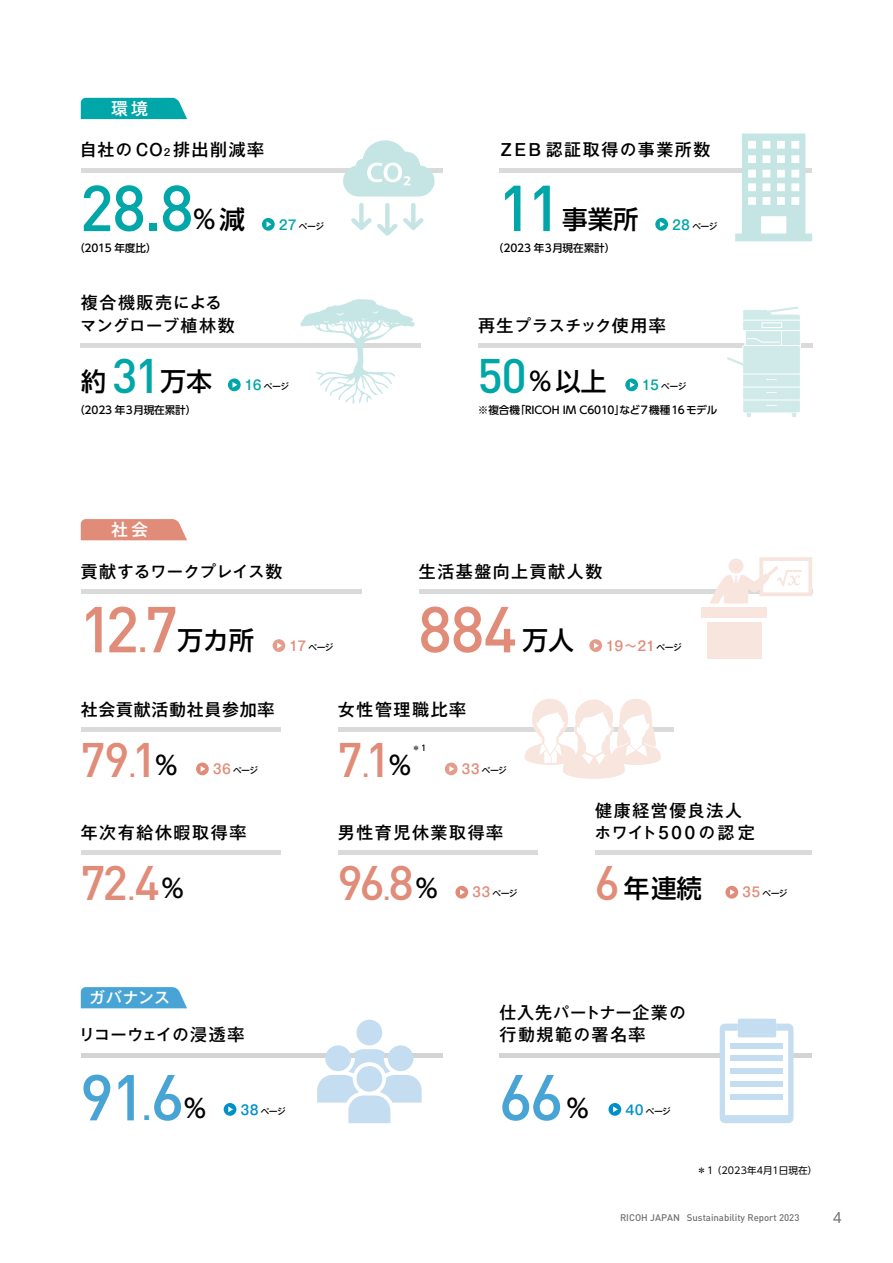
<style>
.page{position:relative;width:893px;height:1263px;background:#fff}
.page>*{position:absolute;margin:0;border:0;box-sizing:border-box;transform-origin:0 0}
.t1{font:500 63.75px "DIN";color:#e08c79}
.t2{font:500 63.75px "DIN";color:#00a6a8}
.t3{font:500 63.75px "DIN";color:#47a4d4}
.t4{font:500 47.85px "DIN";color:#e08c79}
.t5{font:500 25.5px "UD Shin Go Pro";color:#000}
.t6{font:500 16.95px "Gothic MB101 Pro";letter-spacing:.09em;color:#000}
.t7{font:16.95px "Got MB101 Std Med KS";letter-spacing:-.03em;color:#000}
.t8{font:500 16.95px "Gothic MB101 Pro";letter-spacing:.035em;color:#000}
.t9{font:16.95px "Got MB101 Std Med KS";letter-spacing:-.085em;color:#000}
.t10{font:16.95px "Got MB101 Std Med KS";letter-spacing:.005em;color:#000}
.t11{font:16.95px "Got MB101 Std Med KS";letter-spacing:-.045em;color:#fff}
.t12{font:500 16.95px "Gothic MB101 Pro";color:#fff}
.t13{font:13.8px "Got MB101 Std Med KS";color:#e08c79}
.t14{font:13.8px "UD Shin Go Pro";color:#727171}
.t15{font:500 10.65px "UD Shin Go Pro";letter-spacing:-.01em;color:#000}
.t16{font:9.6px "Got MB101 Std Med KS";letter-spacing:-.14em;color:#000}
.t17{font:500 9.6px "DIN";color:#727171}
.t18{font:9.6px "UD Shin Go Pro";letter-spacing:.01em;color:#000}
.t19{font:500 8.1px "UD Shin Go Pro";color:#000}
.s1{font-family:"Got MB101 Std Med KS";font-weight:400}
.s2{font-family:"Got MB101 Std Med KS";font-weight:400;font-size:10.2px}
.s3{font-size:13.8px;color:#00a6a8}
.s4{font-family:"Gothic MB101 Pro";font-weight:500}
.s5{font-family:"DIN";font-size:47.85px;color:#00a6a8}
.s6{font-size:38.25px}
.s7{font-size:13.8px;color:#e08c79}
.s8{font-family:"UD Shin Go Pro";font-weight:500;font-size:25.5px;color:#000}
.s9{font-size:9.6px;color:#000}
.s10{font-size:28.65px}
.s11{font-family:"UD Shin Go Pro";font-size:25.5px;color:#000}
.s12{font-family:"DIN";font-size:47.85px;color:#e08c79}
.s13{font-size:13.8px;color:#0090c9}
</style>
<div class="page">
<div style="left:81px;top:98px;width:106px;height:21px;background:#00a6a8"></div>
<hr style="left:500px;top:168px;width:312px;height:4px;background:#d9dada">
<svg style="left:655px;top:218px;width:13px;height:13px"></svg>
<svg style="left:660px;top:221px;width:5px;height:6px"></svg>
<hr style="left:81px;top:168px;width:361px;height:4px;background:#d9dada">
<svg style="left:262px;top:218px;width:13px;height:13px"></svg>
<svg style="left:267px;top:221px;width:4px;height:6px"></svg>
<div style="left:81px;top:343px;width:340px;height:5px;background:#d9dada"></div>
<svg style="left:228px;top:378px;width:13px;height:13px"></svg>
<svg style="left:233px;top:382px;width:4px;height:6px"></svg>
<div style="left:224px;top:1103px;width:12px;height:13px;background:#0090c9;border-radius:50%"></div>
<svg style="left:228px;top:1106px;width:5px;height:6px"></svg>
<div style="left:478px;top:343px;width:334px;height:5px;background:#d9dada"></div>
<svg style="left:625px;top:378px;width:13px;height:13px"></svg>
<svg style="left:630px;top:382px;width:5px;height:6px"></svg>
<div style="left:781px;top:329px;width:20px;height:19px;background:#fbfdfd"></div>
<div style="left:742px;top:345px;width:59px;height:68px;background:#d0eaea;border:1px solid #fff;border-radius:2px"></div>
<hr style="left:743px;top:374px;width:57px;height:1px;background:#fff">
<hr style="left:743px;top:387px;width:57px;height:1px;background:#fff">
<hr style="left:743px;top:400px;width:57px;height:1px;background:#fff">
<svg style="left:747px;top:413px;width:4px;height:4px"></svg>
<svg style="left:792px;top:413px;width:4px;height:4px"></svg>
<svg style="left:727px;top:357px;width:17px;height:11px"></svg>
<svg style="left:743px;top:306px;width:58px;height:39px"></svg>
<svg style="left:351px;top:203px;width:73px;height:33px"></svg>
<svg style="left:343px;top:140px;width:92px;height:57px"></svg>
<svg style="left:300px;top:299px;width:115px;height:105px"></svg>
<svg style="left:81px;top:987px;width:106px;height:21px;background:#51a9d6"></svg>
<hr style="left:81px;top:1053px;width:361px;height:4px;background:#d3d4d4">
<hr style="left:500px;top:1053px;width:312px;height:4px;background:#d3d4d4">
<svg style="left:608px;top:1103px;width:13px;height:13px"></svg>
<svg style="left:613px;top:1106px;width:5px;height:6px"></svg>
<div style="left:357px;top:1020px;width:25px;height:25px;background:#c4ddf0;border-radius:50%"></div>
<svg style="left:325px;top:1045px;width:26px;height:26px"></svg>
<div style="left:388px;top:1045px;width:25px;height:26px;background:#c4ddf0;border-radius:50%"></div>
<svg style="left:317px;top:1049px;width:105px;height:74px"></svg>
<div style="left:357px;top:1066px;width:25px;height:26px;background:#c4ddf0;border-radius:50%"></div>
<div style="left:81px;top:519px;width:106px;height:21px;background:#e08c79"></div>
<hr style="left:595px;top:851px;width:217px;height:4px;background:#d9dada">
<div style="left:725px;top:886px;width:13px;height:12px;background:#e08c79;border-radius:50%"></div>
<svg style="left:730px;top:889px;width:5px;height:6px"></svg>
<hr style="left:338px;top:851px;width:200px;height:4px;background:#d9dada">
<div style="left:455px;top:886px;width:13px;height:12px;background:#e08c79;border-radius:50%"></div>
<svg style="left:460px;top:889px;width:5px;height:6px"></svg>
<hr style="left:81px;top:851px;width:200px;height:4px;background:#d9dada">
<div style="left:338px;top:727px;width:336px;height:5px;background:#d9dada"></div>
<svg style="left:445px;top:762px;width:13px;height:13px"></svg>
<svg style="left:449px;top:766px;width:5px;height:6px"></svg>
<div style="left:81px;top:727px;width:200px;height:5px;background:#d9dada"></div>
<svg style="left:196px;top:762px;width:13px;height:13px"></svg>
<svg style="left:201px;top:766px;width:4px;height:6px"></svg>
<hr style="left:419px;top:589px;width:393px;height:4px;background:#d9dada">
<svg style="left:589px;top:639px;width:13px;height:13px"></svg>
<svg style="left:594px;top:643px;width:5px;height:5px"></svg>
<hr style="left:81px;top:589px;width:280px;height:4px;background:#d9dada">
<svg style="left:273px;top:639px;width:12px;height:13px"></svg>
<svg style="left:277px;top:643px;width:5px;height:5px"></svg>
<svg style="left:525px;top:699px;width:136px;height:80px"></svg>
<div style="left:707px;top:622px;width:54px;height:37px;background:#f8e5dd"></div>
<div style="left:702px;top:607px;width:65px;height:11px;background:#f8e5dd"></div>
<svg style="left:710px;top:557px;width:102px;height:46px"></svg>
<div style="left:728px;top:558px;width:15px;height:15px;background:#f8e5dd;border-radius:50%"></div>
<svg style="left:735px;top:134px;width:77px;height:107px"></svg>
<svg style="left:720px;top:1019px;width:73px;height:104px"></svg>
<div style="left:730px;top:1043px;width:53px;height:5px;background:#c4ddf0"></div>
<div style="left:730px;top:1055px;width:53px;height:6px;background:#c4ddf0"></div>
<div style="left:730px;top:1068px;width:53px;height:6px;background:#c4ddf0"></div>
<div style="left:730px;top:1081px;width:53px;height:6px;background:#c4ddf0"></div>
<div style="left:730px;top:1094px;width:53px;height:5px;background:#c4ddf0"></div>
<p class="t12" style="left:111px;top:94px;width:39px">環境</p>
<p class="t6" style="left:80px;top:136px;width:186px">自社<span class="s1">のCO</span><span class="s2">2</span>排出削減率</p>
<h1 class="t2" style="left:80px;top:167px;width:116px">28.8</h1>
<h3 class="t5" style="left:193px;top:199px;width:53px">%減</h3>
<p class="t15" style="left:74px;top:239px;width:84px">（2015 年度比）</p>
<p class="t16" style="left:279px;top:219px;width:47px"><span class="s3">27</span>ページ</p>
<p class="t6" style="left:81px;top:289px;width:143px">複合機販売<span class="s1">による</span></p>
<p class="t7" style="left:80px;top:312px;width:157px">マングローブ<span class="s4">植林数</span></p>
<h3 class="t5" style="left:81px;top:360px;width:133px">約 <span class="s5">31</span>万本</h3>
<p class="t15" style="left:74px;top:402px;width:124px">（2023 年3月現在累計）</p>
<p class="t16" style="left:244px;top:379px;width:46px"><span class="s3">16</span>ページ</p>
<p class="t12" style="left:111px;top:516px;width:39px">社会</p>
<p class="t7" style="left:81px;top:558px;width:203px"><span class="s4">貢献</span>するワークプレイス<span class="s4">数</span></p>
<h1 class="t1" style="left:79px;top:589px;width:101px">12<span class="s6">.</span>7</h1>
<h3 class="t5" style="left:178px;top:620px;width:78px">万カ所</h3>
<p class="t16" style="left:289px;top:640px;width:46px"><span class="s7">17</span>ページ</p>
<p class="t6" style="left:500px;top:136px;width:212px"><span class="s1">ZEB</span> 認証取得<span class="s1">の</span>事業所数</p>
<h1 class="t2" style="left:498px;top:167px;width:65px">11</h1>
<h3 class="t5" style="left:562px;top:199px;width:78px">事業所</h3>
<p class="t15" style="left:493px;top:239px;width:124px">（2023 年3月現在累計）</p>
<p class="t16" style="left:672px;top:219px;width:47px"><span class="s3">28</span>ページ</p>
<p class="t7" style="left:478px;top:312px;width:189px"><span class="s4">再生</span>プラスチック<span class="s4">使用率</span></p>
<h3 class="t5" style="left:477px;top:360px;width:131px"><span class="s5">50</span>%以上</h3>
<p class="t15" style="left:478px;top:402px;width:241px">※複合機「RICOH IM C6010」など7機種16モデル</p>
<p class="t16" style="left:642px;top:379px;width:46px"><span class="s3">15</span>ページ</p>
<p class="t6" style="left:419px;top:557px;width:185px">生活基盤向上貢献人数</p>
<h1 class="t1" style="left:418px;top:589px;width:101px">884</h1>
<p class="t13" style="left:522px;top:635px;width:161px"><span class="s8">万人</span> 19～21<span class="s9">ページ</span></p>
<p class="t8" style="left:81px;top:695px;width:195px">社会貢献活動社員参加率</p>
<h2 class="t4" style="left:80px;top:729px;width:99px">79<span class="s10">.</span>1<span class="s11">%</span></h2>
<p class="t16" style="left:213px;top:763px;width:47px"><span class="s7">36</span>ページ</p>
<p class="t6" style="left:338px;top:695px;width:130px">女性管理職比率</p>
<h2 class="t4" style="left:337px;top:729px;width:75px">7<span class="s10">.</span>1<span class="s11">%</span></h2>
<p class="t19" style="left:412px;top:741px;width:16px">＊1</p>
<p class="t16" style="left:462px;top:763px;width:47px"><span class="s7">33</span>ページ</p>
<p class="t6" style="left:81px;top:819px;width:167px">年次有給休暇取得率</p>
<h2 class="t4" style="left:80px;top:852px;width:105px">72<span class="s10">.</span>4<span class="s11">%</span></h2>
<p class="t6" style="left:338px;top:819px;width:167px">男性育児休業取得率</p>
<h2 class="t4" style="left:337px;top:852px;width:102px">96<span class="s10">.</span>8<span class="s11">%</span></h2>
<p class="t16" style="left:472px;top:886px;width:47px"><span class="s7">33</span>ページ</p>
<p class="t6" style="left:595px;top:796px;width:148px">健康経営優良法人</p>
<p class="t10" style="left:595px;top:820px;width:162px">ホワイト500の<span class="s4">認定</span></p>
<h3 class="t5" style="left:595px;top:868px;width:109px"><span class="s12">6</span>年連続</h3>
<p class="t16" style="left:742px;top:886px;width:47px"><span class="s7">35</span>ページ</p>
<p class="t11" style="left:89px;top:985px;width:83px">ガバナンス</p>
<p class="t9" style="left:79px;top:1022px;width:167px">リコーウェイの<span class="s4">浸透率</span></p>
<p class="t7" style="left:500px;top:1000px;width:188px"><span class="s4">仕入先</span>パートナー<span class="s4">企業</span>の</p>
<p class="t6" style="left:500px;top:1021px;width:147px">行動規範<span class="s1">の</span>署名率</p>
<h1 class="t3" style="left:80px;top:1056px;width:106px">91<span class="s6">.</span>6</h1>
<h3 class="t5" style="left:184px;top:1088px;width:24px">%</h3>
<p class="t16" style="left:240px;top:1104px;width:47px"><span class="s13">38</span>ページ</p>
<h1 class="t3" style="left:499px;top:1056px;width:66px">66</h1>
<h3 class="t5" style="left:567px;top:1088px;width:24px">%</h3>
<p class="t16" style="left:625px;top:1104px;width:47px"><span class="s13">40</span>ページ</p>
<p class="t18" style="left:697px;top:1162px;width:122px">＊1（2023年4月1日現在）</p>
<p class="t17" style="left:620px;top:1211px;width:181px">RICOH JAPAN Sustainability Report 2023</p>
<p class="t14" style="left:833px;top:1207px;width:11px">4</p>
</div>
